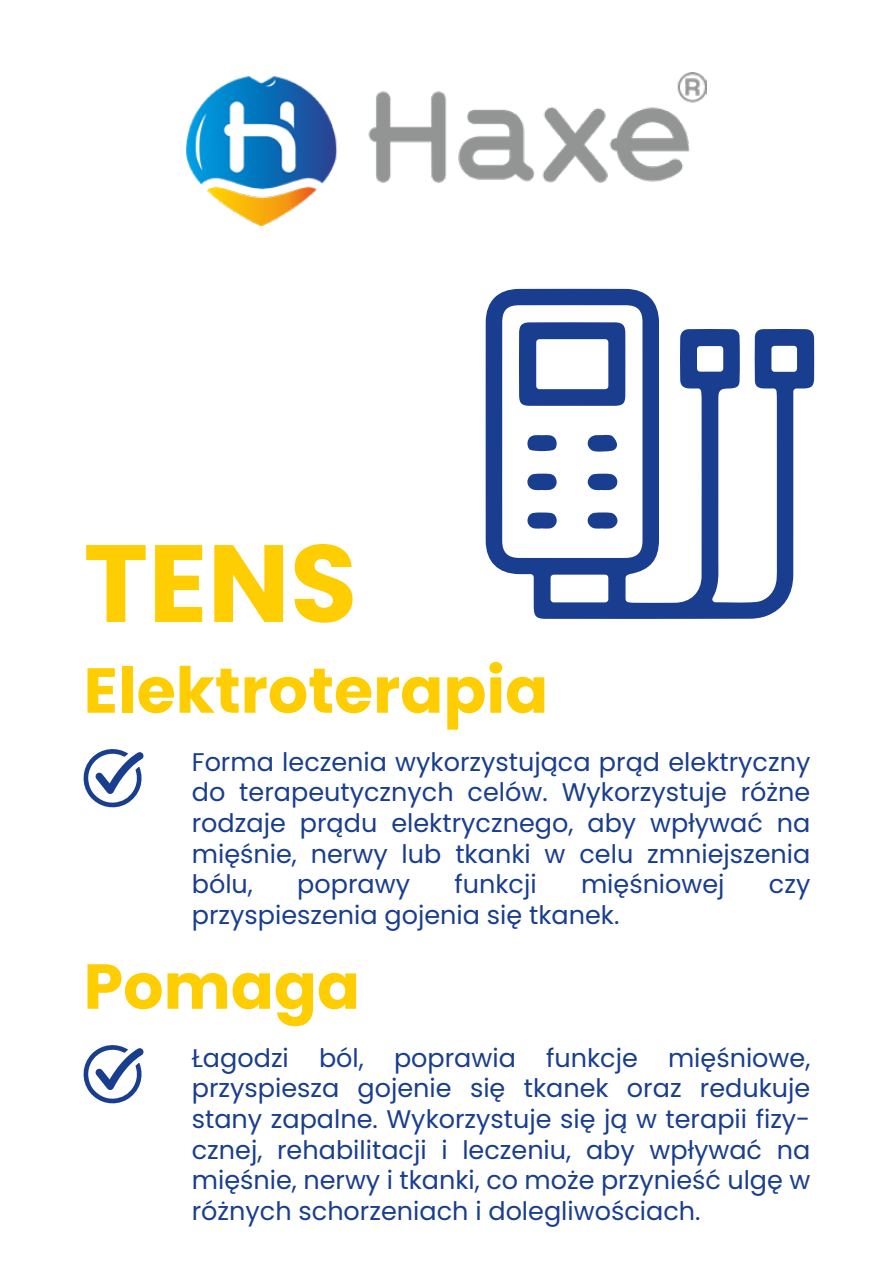
<style>
.page{position:relative;width:893px;height:1263px;background:#fff}
.page>*{position:absolute;margin:0;border:0;box-sizing:border-box;transform-origin:0 0}
.t1{font:700 109.5px "Poppins";color:#fece02}
.t2{font:700 63.45px "Poppins";color:#fece02}
.t3{font:25.5px/30.6px "Poppins";color:#193e8f;text-align:justify}
</style>
<div class="page">
<svg style="left:485px;top:288px;width:330px;height:331px"></svg>
<svg style="left:578px;top:425px;width:48px;height:113px"></svg>
<svg style="left:83px;top:749px;width:61px;height:59px"></svg>
<svg style="left:83px;top:1045px;width:61px;height:59px"></svg>
<img style="left:187px;top:73px;width:519px;height:153px">
<h1 class="t1" style="left:84px;top:520px;width:275px">TENS</h1>
<h2 class="t2" style="left:84px;top:654px;width:466px">Elektroterapia</h2>
<p class="t3" style="left:192px;top:747px;width:620px">Forma leczenia wykorzystująca prąd elektryczny do terapeutycznych celów. Wykorzystuje różne rodzaje prądu elektrycznego, aby wpływać na mięśnie, nerwy lub tkanki w celu zmniejszenia bólu,</p>
<p class="t3" style="left:297px;top:869px;width:114px">poprawy</p>
<p class="t3" style="left:454px;top:869px;width:84px">funkcji</p>
<p class="t3" style="left:581px;top:869px;width:145px">mięśniowej</p>
<p class="t3" style="left:769px;top:869px;width:43px">czy</p>
<p class="t3" style="left:192px;top:900px;width:429px">przyspieszenia gojenia się tkanek.</p>
<h2 class="t2" style="left:84px;top:950px;width:278px">Pomaga</h2>
<p class="t3" style="left:192px;top:1043px;width:620px">Łagodzi ból, poprawia funkcje mięśniowe, przyspiesza gojenie się tkanek oraz redukuje stany zapalne. Wykorzystuje się ją w terapii fizy&shy;cznej, rehabilitacji i leczeniu, aby wpływać na mięśnie, nerwy i tkanki, co może przynieść ulgę w różnych schorzeniach i dolegliwościach.</p>
</div>
